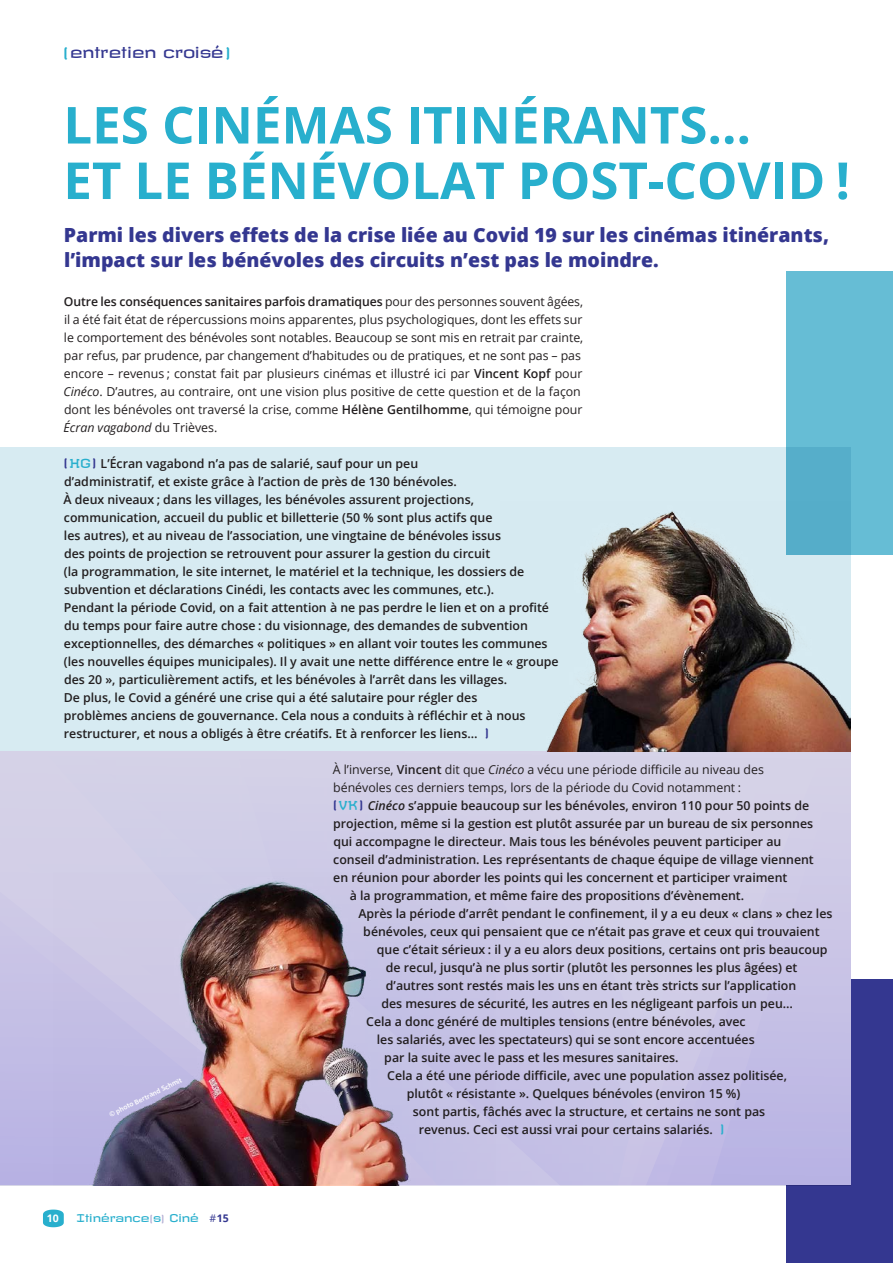
<style>
.page{position:relative;width:893px;height:1263px;background:#fff}
.page>*{position:absolute;margin:0;border:0;box-sizing:border-box;transform-origin:0 0}
.t1{font:700 51px/55.5px "Open Sans";color:#28afcd}
.t2{font:800 19.5px/25.5px "Open Sans";color:#343790}
.t3{font:15px "Revalia";color:#343790}
.t4{font:600 12.3px/18px "Open Sans";color:#231f20}
.t5{font:12.3px/18px "Open Sans";color:#231f20}
.t6{font:10.5px "Revalia";color:#28afcd}
.t7{font:700 10.5px "Open Sans";color:#fff}
.t8{font:500 6.75px "Motiva Sans";color:#fff}
.s1{color:#28afcd}
.s2{font-weight:600}
.s3{font-style:italic}
.s4{font-family:"Revalia";font-weight:400;color:#343790}
.s5{font-family:"Revalia";font-weight:400;color:#28afcd}
.s6{color:#b3aed3}
.s7{font-family:"Open Sans";color:#343790}
.s8{font-family:"Open Sans";font-weight:700;color:#343790}
</style>
<div class="page">
<div style="left:0;top:447px;width:850px;height:305px;background:#d7ebf2"></div>
<div style="left:787px;top:271px;width:106px;height:284px;background:#66bdd5"></div>
<div style="left:787px;top:979px;width:106px;height:284px;background:#343790"></div>
<svg style="left:0;top:751px;width:371px;height:434px;background:#cecae6"></svg>
<svg style="left:371px;top:751px;width:132px;height:434px;background:#d0cde6"></svg>
<svg style="left:503px;top:752px;width:76px;height:433px;background:#ccc8e6"></svg>
<svg style="left:579px;top:752px;width:266px;height:433px;background:#cbc7e6"></svg>
<svg style="left:43px;top:1209px;width:21px;height:18px"></svg>
<img style="left:500px;top:502px;width:350px;height:250px">
<img style="left:53px;top:872px;width:442px;height:313px">
<p class="t3" style="left:62px;top:43px;width:171px"><span class="s1">(</span>entretien croisé<span class="s1">)</span></p>
<h1 class="t1" style="left:63px;top:96px;width:788px">LES CINÉMAS ITINÉRANTS…<br>ET LE BÉNÉVOLAT POST-COVID !</h1>
<h2 class="t2" style="left:64px;top:221px;width:767px">Parmi les divers effets de la crise liée au Covid 19 sur les cinémas itinérants, l’impact sur les bénévoles des circuits n’est pas le moindre.</h2>
<p class="t5" style="left:64px;top:292px;width:521px"><span class="s2">Outre les conséquences sanitaires parfois dramatiques</span> pour des personnes souvent âgées, il a été fait état de répercussions moins apparentes, plus psychologiques, dont les effets sur le comportement des bénévoles sont notables. Beaucoup se sont mis en retrait par crainte, par refus, par prudence, par changement d’habitudes ou de pratiques, et ne sont pas – pas encore – revenus ; constat fait par plusieurs cinémas et illustré ici par <span class="s2">Vincent Kopf</span> pour <span class="s3">Cinéco</span>. D’autres, au contraire, ont une vision plus positive de cette question et de la façon dont les bénévoles ont traversé la crise, comme <span class="s2">Hélène Gentilhomme</span>, qui témoigne pour <span class="s3">Écran vagabond</span> du Trièves.</p>
<p class="t4" style="left:62px;top:454px;width:498px"><span class="s4">(</span><span class="s5">HG</span><span class="s4">)</span> L’Écran vagabond n’a pas de salarié, sauf pour un peu<br>d’administratif, et existe grâce à l’action de près de 130 bénévoles.<br>À deux niveaux ; dans les villages, les bénévoles assurent projections, communication, accueil du public et billetterie (50 % sont plus actifs que<br>les autres), et au niveau de l’association, une vingtaine de bénévoles issus<br>des points de projection se retrouvent pour assurer la gestion du circuit<br>(la programmation, le site internet, le matériel et la technique, les dossiers de subvention et déclarations Cinédi, les contacts avec les communes, etc.).<br>Pendant la période Covid, on a fait attention à ne pas perdre le lien et on a profité du temps pour faire autre chose : du visionnage, des demandes de subvention exceptionnelles, des démarches « politiques » en allant voir toutes les communes (les nouvelles équipes municipales). Il y avait une nette différence entre le « groupe des 20 », particulièrement actifs, et les bénévoles à l’arrêt dans les villages.<br>De plus, le Covid a généré une crise qui a été salutaire pour régler des<br>problèmes anciens de gouvernance. Cela nous a conduits à réfléchir et à nous restructurer, et nous a obligés à être créatifs. Et à renforcer les liens… <span class="s4">)</span></p>
<p class="t5" style="left:333px;top:760px;width:433px">À l’inverse, <span class="s2">Vincent</span> dit que <span class="s3">Cinéco</span> a vécu une période difficile au niveau des</p>
<p class="t5" style="left:333px;top:778px;width:409px">bénévoles ces derniers temps, lors de la période du Covid notamment :</p>
<p class="t4" style="left:332px;top:796px;width:479px"><span class="s4">(</span><span class="s5">VK</span><span class="s4">)</span> <span class="s3">Cinéco</span> s’appuie beaucoup sur les bénévoles, environ 110 pour 50 points de</p>
<p class="t4" style="left:333px;top:814px;width:481px">projection, même si la gestion est plutôt assurée par un bureau de six personnes</p>
<p class="t4" style="left:333px;top:832px;width:449px">qui accompagne le directeur. Mais tous les bénévoles peuvent participer au</p>
<p class="t4" style="left:333px;top:850px;width:482px">conseil d’administration. Les représentants de chaque équipe de village viennent</p>
<p class="t4" style="left:333px;top:868px;width:456px">en réunion pour aborder les points qui les concernent et participer vraiment</p>
<p class="t4" style="left:350px;top:886px;width:396px">à la programmation, et même faire des propositions d’évènement.</p>
<p class="t4" style="left:358px;top:904px;width:476px">Après la période d’arrêt pendant le confinement, il y a eu deux « clans » chez les</p>
<p class="t4" style="left:363px;top:922px;width:458px">bénévoles, ceux qui pensaient que ce n’était pas grave et ceux qui trouvaient</p>
<p class="t4" style="left:377px;top:940px;width:452px">que c’était sérieux : il y a eu alors deux positions, certains ont pris beaucoup</p>
<p class="t4" style="left:386px;top:958px;width:413px">de recul, jusqu’à ne plus sortir (plutôt les personnes les plus âgées) et</p>
<p class="t4" style="left:386px;top:976px;width:412px">d’autres sont restés mais les uns en étant très stricts sur l’application</p>
<p class="t4" style="left:381px;top:994px;width:413px">des mesures de sécurité, les autres en les négligeant parfois un peu…</p>
<p class="t4" style="left:366px;top:1012px;width:381px">Cela a donc généré de multiples tensions (entre bénévoles, avec</p>
<p class="t4" style="left:377px;top:1030px;width:379px">les salariés, avec les spectateurs) qui se sont encore accentuées</p>
<p class="t4" style="left:384px;top:1048px;width:296px">par la suite avec le pass et les mesures sanitaires.</p>
<p class="t4" style="left:387px;top:1066px;width:401px">Cela a été une période difficile, avec une population assez politisée,</p>
<p class="t4" style="left:407px;top:1084px;width:335px">plutôt « résistante ». Quelques bénévoles (environ 15 %)</p>
<p class="t4" style="left:413px;top:1102px;width:354px">sont partis, fâchés avec la structure, et certains ne sont pas</p>
<p class="t4" style="left:419px;top:1121px;width:308px">revenus. Ceci est aussi vrai pour certains salariés. <span class="s5">)</span></p>
<p class="t8" style="left:108px;top:1110px;width:81px;rotate:-26deg">© photo Bertrand Schmit</p>
<p class="t7" style="left:47px;top:1211px;width:13px">10</p>
<p class="t6" style="left:77px;top:1211px;width:154px">Itinérance<span class="s6">(</span>s<span class="s6">)</span> Ciné <span class="s7">#</span><span class="s8">15</span></p>
</div>
